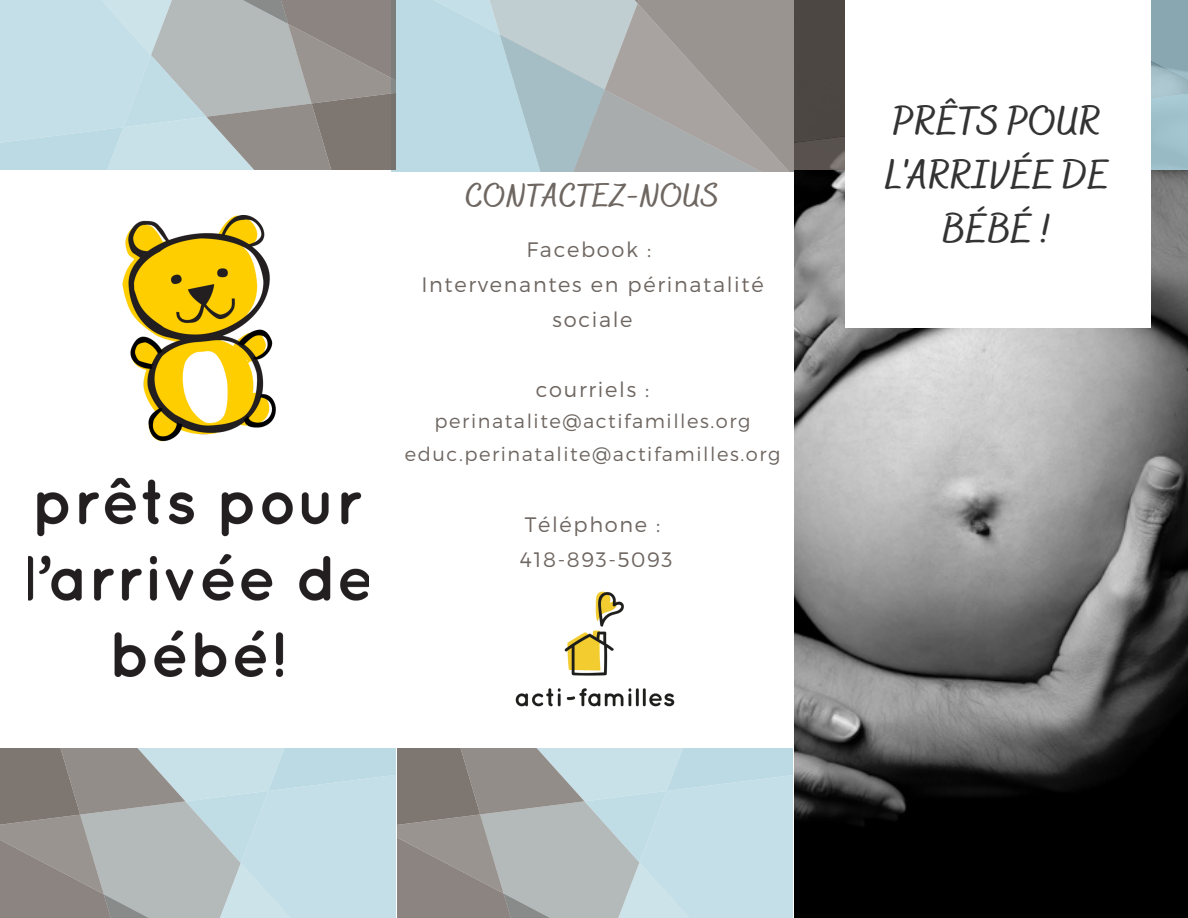
<style>
.page{position:relative;width:1188px;height:918px;background:#fff}
.page>*{position:absolute;margin:0;border:0;box-sizing:border-box;transform-origin:0 0}
.t1{font:700 40.5px/54px "Bakerie Smooth";color:#333;text-align:center}
.t2{font:700 32.7px "Bakerie Smooth";color:#6e6661}
.t3{font:300 21px/34.8px "Montserrat";letter-spacing:.08em;color:#6e6661;text-align:center}
.t4{font:300 19.35px/32.7px "Montserrat";letter-spacing:.08em;color:#6e6661;text-align:center}
</style>
<div class="page">
<img style="left:793px;top:171px;width:395px;height:747px">
<div style="left:845px;top:0;width:305px;height:328px;background:#fff"></div>
<svg style="left:0;top:748px;width:793px;height:170px;background:#afbbbe"></svg>
<svg style="left:0;top:0;width:1188px;height:171px"></svg>
<img style="left:29px;top:215px;width:340px;height:461px">
<img style="left:515px;top:591px;width:160px;height:116px">
<h2 class="t2" style="left:466px;top:176px;width:255px">CONTACTEZ-NOUS</h2>
<p class="t3" style="left:421px;top:231px;width:344px">Facebook :<br>Intervenantes en périnatalité sociale</p>
<p class="t3" style="left:536px;top:371px;width:115px">courriels :</p>
<p class="t4" style="left:405px;top:404px;width:377px">perinatalite@actifamilles.org educ.perinatalite@actifamilles.org</p>
<p class="t3" style="left:520px;top:506px;width:154px;text-align:left">Téléphone :<br>418-893-5093</p>
<h1 class="t1" style="left:885px;top:96px;width:227px">PRÊTS POUR<br>L'ARRIVÉE DE<br>BÉBÉ !</h1>
</div>
